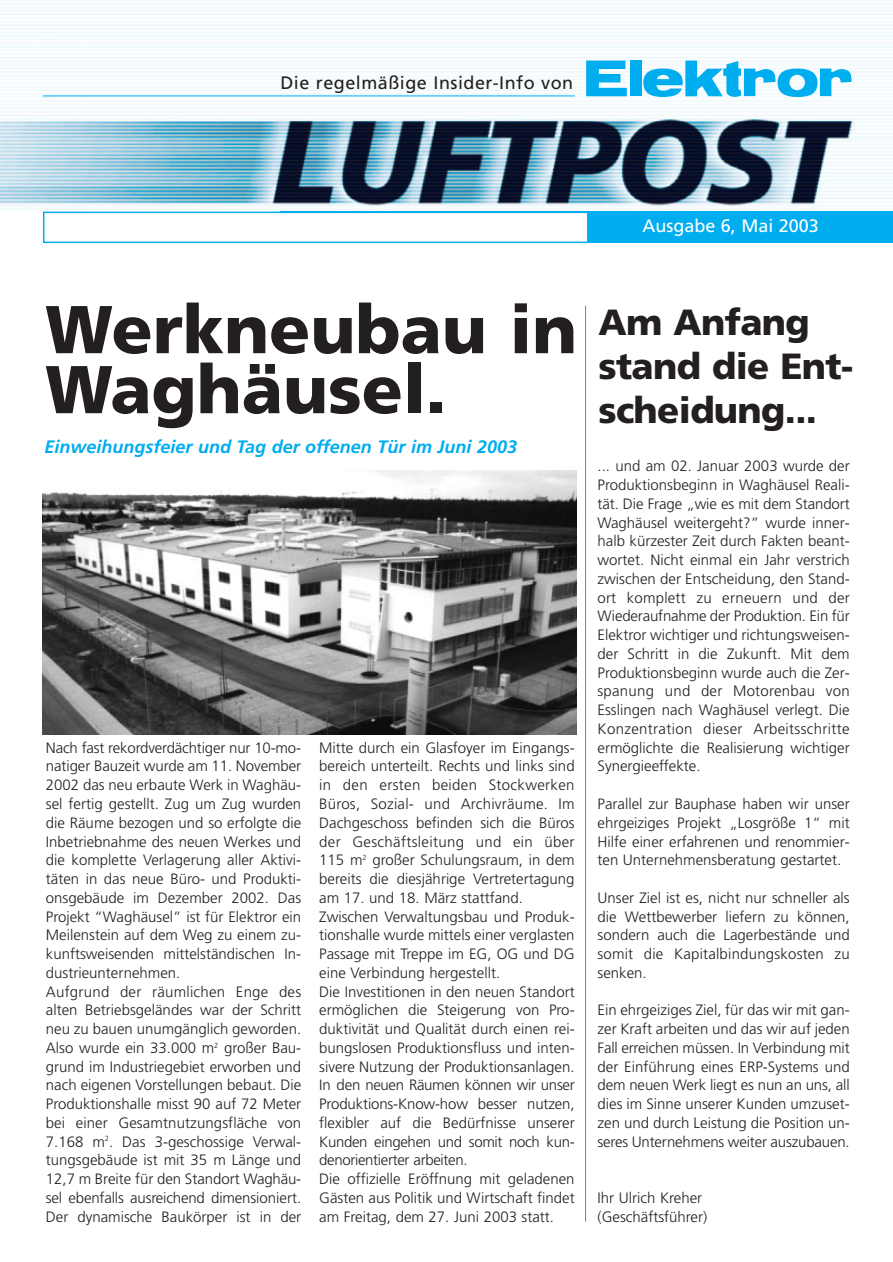
<style>
.page{position:relative;width:893px;height:1262px;background:#fff}
.page>*{position:absolute;margin:0;border:0;box-sizing:border-box;transform-origin:0 0}
.t1{font:900 67.5px/60px "Frutiger";color:#231f1f}
.t2{font:900 36.45px/43.7px "Frutiger";letter-spacing:-.02em;color:#231f1f}
.t3{font:italic 700 18px "Frutiger";color:#00adef}
.t4{font:18px "Frutiger";letter-spacing:.03em;color:#231f1f}
.t5{font:18px "Frutiger";color:#fff}
.t6{font:300 15px/18.8px "Frutiger";color:#231f1f;text-align:justify}
</style>
<div class="page">
<img style="left:1px;top:0;width:891px;height:210px">
<svg style="left:586px;top:61px;width:40px;height:35px"></svg>
<div style="left:629px;top:61px;width:12px;height:35px;background:#00adef"></div>
<svg style="left:643px;top:61px;width:209px;height:36px"></svg>
<div style="left:280px;top:212px;width:612px;height:31px;background:#00adef"></div>
<div style="left:44px;top:212px;width:543px;height:30px;background:#fff"></div>
<div style="left:43px;top:212px;width:545px;height:31px;border:2px solid #00adef"></div>
<hr style="left:43px;top:96px;width:531px;height:1px;background:#00adef">
<hr style="left:585px;top:305px;width:1px;height:916px;background:#00adef">
<img style="left:43px;top:471px;width:533px;height:263px">
<p class="t4" style="left:280px;top:76px;width:294px">Die regelmäßige Insider-Info von</p>
<p class="t5" style="left:642px;top:218px;width:178px">Ausgabe 6, Mai 2003</p>
<h1 class="t1" style="left:45px;top:305px;width:533px">Werkneubau in<br>Waghäusel.</h1>
<h2 class="t2" style="left:598px;top:304px;width:256px">Am Anfang stand die Ent&shy;scheidung...</h2>
<p class="t6" style="left:597px;top:458px;width:254px">... und am 02. Januar 2003 wurde der Produktionsbeginn in Waghäusel Reali&shy;tät. Die Frage „wie es mit dem Standort Waghäusel weitergeht?” wurde inner&shy;halb kürzester Zeit durch Fakten beant&shy;wortet. Nicht einmal ein Jahr verstrich zwischen der Entscheidung, den Stand&shy;ort komplett zu erneuern und der Wiederaufnahme der Produktion. Ein für Elektror wichtiger und richtungsweisen&shy;der Schritt in die Zukunft. Mit dem Produktionsbeginn wurde auch die Zer&shy;spanung und der Motorenbau von Esslingen nach Waghäusel verlegt. Die Konzentration dieser Arbeitsschritte ermöglichte die Realisierung wichtiger Synergieeffekte.</p>
<p class="t6" style="left:597px;top:795px;width:254px">Parallel zur Bauphase haben wir unser ehrgeiziges Projekt „Losgröße 1“ mit Hilfe einer erfahrenen und renommier&shy;ten Unternehmensberatung gestartet.</p>
<p class="t6" style="left:597px;top:889px;width:254px">Unser Ziel ist es, nicht nur schneller als die Wettbewerber liefern zu können, sondern auch die Lagerbestände und somit die Kapitalbindungskosten zu senken.</p>
<p class="t6" style="left:597px;top:1002px;width:254px">Ein ehrgeiziges Ziel, für das wir mit gan&shy;zer Kraft arbeiten und das wir auf jeden Fall erreichen müssen. In Verbindung mit der Einführung eines ERP-Systems und dem neuen Werk liegt es nun an uns, all dies im Sinne unserer Kunden umzuset&shy;zen und durch Leistung die Position un&shy;seres Unternehmens weiter auszubauen.</p>
<p class="t3" style="left:44px;top:439px;width:474px">Einweihungsfeier und Tag der offenen Tür im Juni 2003</p>
<p class="t6" style="left:46px;top:739px;width:257px;text-align:left">Nach fast rekordverdächtiger nur 10-mo&shy;natiger Bauzeit wurde am 11. November 2002 das neu erbaute Werk in Waghäu&shy;sel fertig gestellt. Zug um Zug wurden die Räume bezogen und so erfolgte die Inbetriebnahme des neuen Werkes und die komplette Verlagerung aller Aktivi&shy;täten in das neue Büro- und Produkti&shy;onsgebäude im Dezember 2002. Das Projekt “Waghäusel” ist für Elektror ein Meilenstein auf dem Weg zu einem zu&shy;kunftsweisenden mittelständischen In&shy;dustrieunternehmen.<br>Aufgrund der räumlichen Enge des alten Betriebsgeländes war der Schritt neu zu bauen unumgänglich geworden.<br>Also wurde ein 33.000 m<sup>2</sup> großer Bau&shy;grund im Industriegebiet erworben und nach eigenen Vorstellungen bebaut. Die Produktionshalle misst 90 auf 72 Meter bei einer Gesamtnutzungsfläche von 7.168 m<sup>2</sup>. Das 3-geschossige Verwal&shy;tungsgebäude ist mit 35 m Länge und 12,7 m Breite für den Standort Waghäu&shy;sel ebenfalls ausreichend dimensioniert.<br>Der dynamische Baukörper ist in der</p>
<p class="t6" style="left:319px;top:739px;width:257px;text-align:left">Mitte durch ein Glasfoyer im Eingangs&shy;bereich unterteilt. Rechts und links sind in den ersten beiden Stockwerken Büros, Sozial- und Archivräume. Im Dachgeschoss befinden sich die Büros der Geschäftsleitung und ein über 115 m<sup>2</sup> großer Schulungsraum, in dem bereits die diesjährige Vertretertagung am 17. und 18. März stattfand.<br>Zwischen Verwaltungsbau und Produk&shy;tionshalle wurde mittels einer verglasten Passage mit Treppe im EG, OG und DG eine Verbindung hergestellt.<br>Die Investitionen in den neuen Standort ermöglichen die Steigerung von Pro&shy;duktivität und Qualität durch einen rei&shy;bungslosen Produktionsfluss und inten&shy;sivere Nutzung der Produktionsanlagen.<br>In den neuen Räumen können wir unser Produktions-Know-how besser nutzen, flexibler auf die Bedürfnisse unserer Kunden eingehen und somit noch kun&shy;denorientierter arbeiten.<br>Die offizielle Eröffnung mit geladenen Gästen aus Politik und Wirtschaft findet am Freitag, dem 27. Juni 2003 statt.</p>
<p class="t6" style="left:597px;top:1189px;width:111px">Ihr Ulrich Kreher (Geschäftsführer)</p>
</div>
